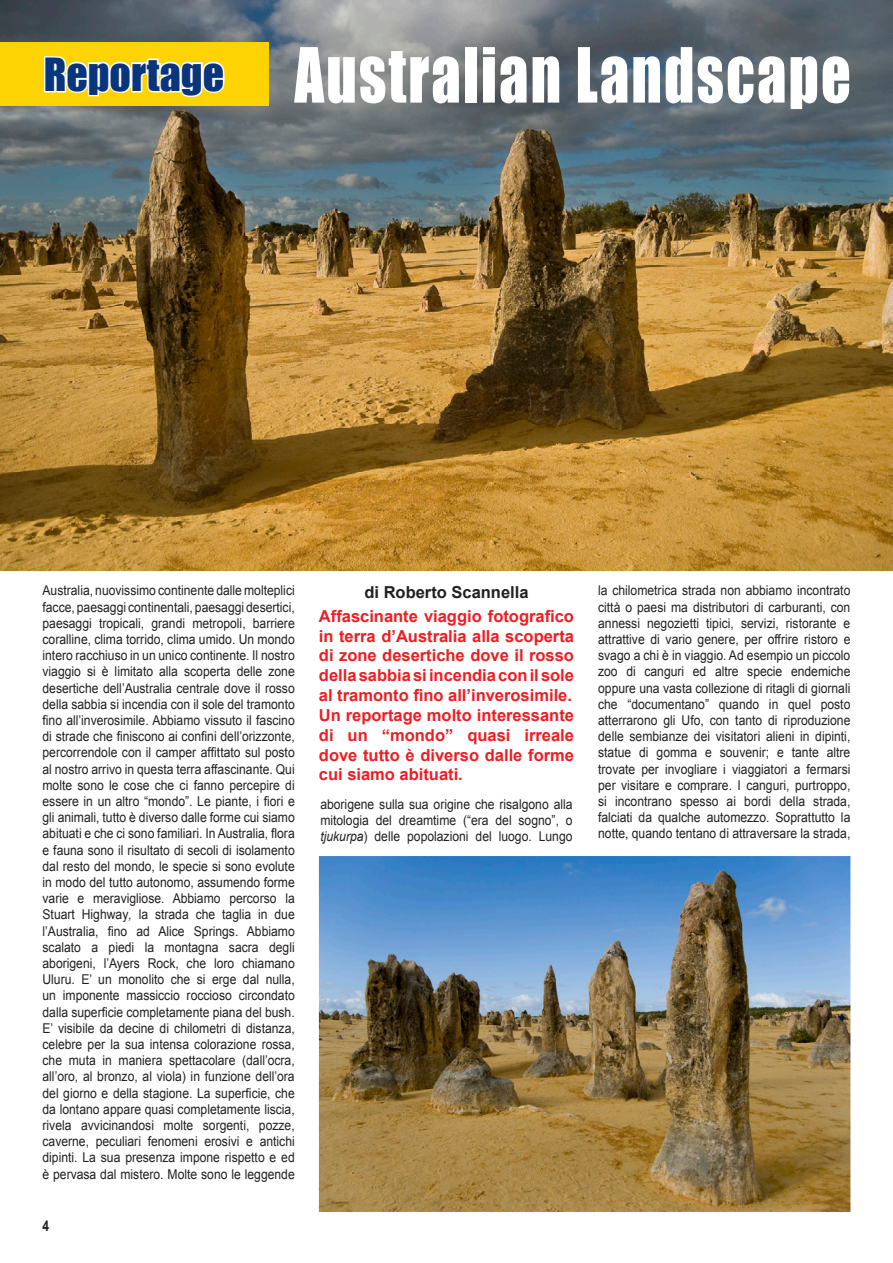
<style>
.page{position:relative;width:893px;height:1263px;background:#fff}
.page>*{position:absolute;margin:0;border:0;box-sizing:border-box;transform-origin:0 0}
.Normale{font:70.2px "Impact";letter-spacing:.035em;color:#fff;scale:.83 1}
.Normale-2{font:42px "Impact";color:#08357c}
.Normale-3{font:700 16.5px/19.8px "Arial";color:#ee1d23;text-align:justify}
.Normale-4{font:700 16.5px "Arial";color:#231f20}
.t1{font:700 15px "Arial";color:#231f20;scale:.8 1}
.Normale-5{font:13.5px/16.2px "Arial";color:#231f20;text-align:justify;scale:.9 1}
.s1{font-style:italic}
</style>
<div class="page">
<img style="left:0;top:0;width:893px;height:571px">
<div style="left:0;top:42px;width:269px;height:64px;background:#fed304"></div>
<svg style="left:44px;top:56px;width:181px;height:42px"></svg>
<img style="left:319px;top:856px;width:531px;height:356px">
<p class="Normale-2" style="left:44px;top:42px;width:182px">Reportage</p>
<p class="Normale" style="left:294px;top:21px;width:672px">Australian Landscape</p>
<p class="Normale-5" style="left:43px;top:583px;width:282px">Australia, nuovissimo continente dalle molteplici facce, paesaggi continentali, paesaggi desertici, paesaggi tropicali, grandi metropoli, barriere coralline, clima torrido, clima umido. Un mondo intero racchiuso in un unico continente. Il nostro viaggio si è limitato alla scoperta delle zone desertiche dell’Australia centrale dove il rosso della sabbia si incendia con il sole del tramonto fino all’inverosimile. Abbiamo vissuto il fascino di strade che finiscono ai confini dell’orizzonte, percorrendole con il camper affittato sul posto al nostro arrivo in questa terra affascinante. Qui molte sono le cose che ci fanno percepire di essere in un altro “mondo”. Le piante, i fiori e gli animali, tutto è diverso dalle forme cui siamo abituati e che ci sono familiari. In Australia, flora e fauna sono il risultato di secoli di isolamento dal resto del mondo, le specie si sono evolute in modo del tutto autonomo, assumendo forme varie e meravigliose. Abbiamo percorso la Stuart Highway<span class="s1">,</span> la strada che taglia in due l’Australia, fino ad Alice Springs. Abbiamo scalato a piedi la montagna sacra degli aborigeni, l’Ayers Rock, che loro chiamano Uluru. E’ un monolito che si erge dal nulla, un imponente massiccio roccioso circondato dalla superficie completamente piana del bush.<br>E’ visibile da decine di chilometri di distanza, celebre per la sua intensa colorazione rossa, che muta in maniera spettacolare (dall’ocra, all’oro, al bronzo, al viola) in funzione dell’ora del giorno e della stagione. La superficie, che da lontano appare quasi completamente liscia, rivela avvicinandosi molte sorgenti, pozze, caverne, peculiari fenomeni erosivi e antichi dipinti. La sua presenza impone rispetto e ed è pervasa dal mistero. Molte sono le leggende</p>
<p class="t1" style="left:43px;top:1216px;width:10px">4</p>
<p class="Normale-4" style="left:364px;top:581px;width:166px">di Roberto Scannella</p>
<p class="Normale-3" style="left:319px;top:607px;width:257px">Affascinante viaggio fotografico in terra d’Australia alla scoperta di zone desertiche dove il rosso della sabbia si incendia con il sole al tramonto fino all’inverosimile.</p>
<p class="Normale-3" style="left:319px;top:706px;width:257px">Un reportage molto interessante di un “mondo” quasi irreale dove tutto è diverso dalle forme cui siamo abituati.</p>
<p class="Normale-5" style="left:320px;top:796px;width:282px">aborigene sulla sua origine che risalgono alla mitologia del dreamtime (“era del sogno”, o <span class="s1">tjukurpa</span>) delle popolazioni del luogo. Lungo</p>
<p class="Normale-5" style="left:598px;top:583px;width:282px">la chilometrica strada non abbiamo incontrato città o paesi ma distributori di carburanti, con annessi negozietti tipici, servizi, ristorante e attrattive di vario genere, per offrire ristoro e svago a chi è in viaggio. Ad esempio un piccolo zoo di canguri ed altre specie endemiche oppure una vasta collezione di ritagli di giornali che “documentano” quando in quel posto atterrarono gli Ufo, con tanto di riproduzione delle sembianze dei visitatori alieni in dipinti, statue di gomma e souvenir; e tante altre trovate per invogliare i viaggiatori a fermarsi per visitare e comprare. I canguri, purtroppo, si incontrano spesso ai bordi della strada, falciati da qualche automezzo. Soprattutto la notte, quando tentano di attraversare la strada,</p>
</div>
